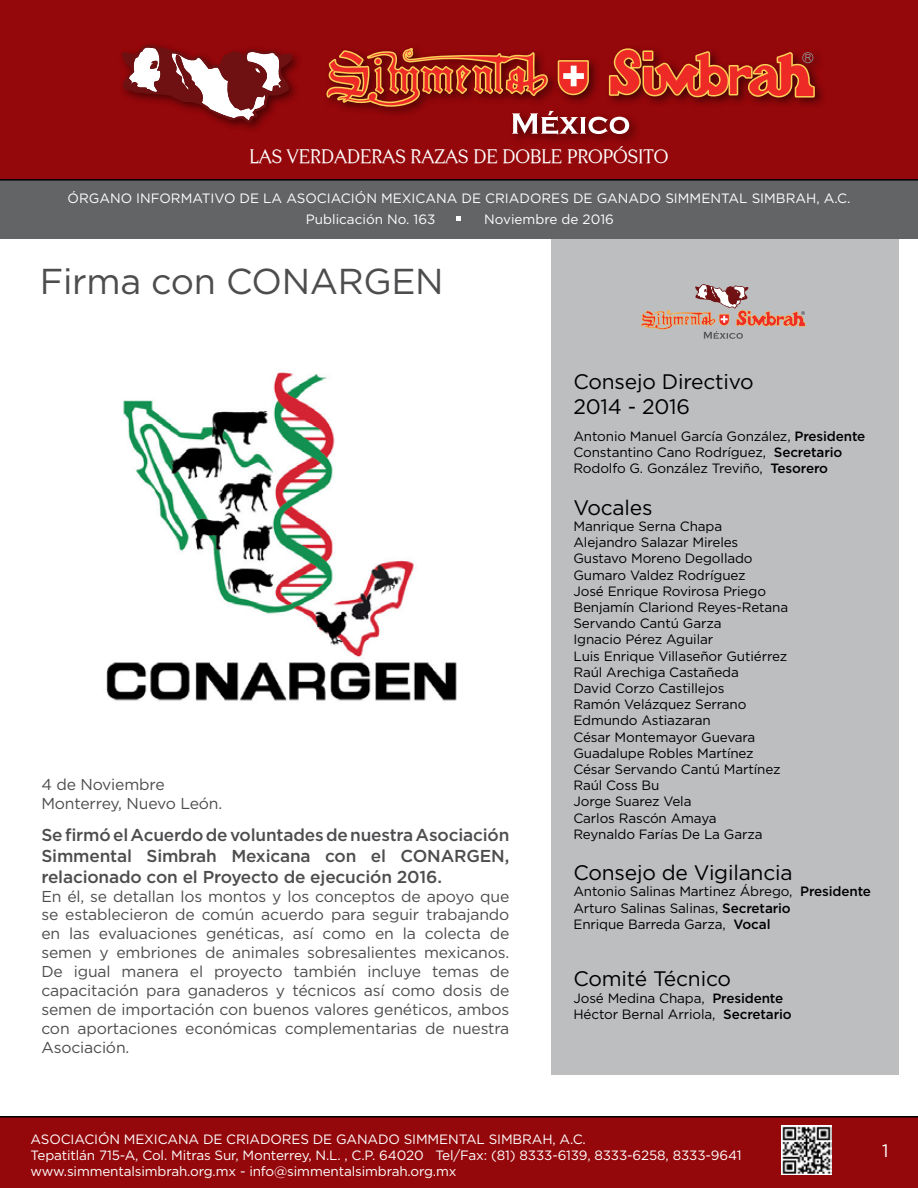
<style>
.page{position:relative;width:918px;height:1188px;background:#fff}
.page>*{position:absolute;margin:0;border:0;box-sizing:border-box;transform-origin:0 0}
.t1{font:36px "Gotham";letter-spacing:-.01em;color:#4d4d4f}
.t2{font:21px/25.2px "Gotham";letter-spacing:-.01em;color:#000}
.t3{font:19.5px "Centabel";color:#fff}
.t4{font:18px "Gotham";color:#fff}
.t5{font:500 17.25px/20.7px "Gotham";letter-spacing:-.01em;color:#4d4d4f;text-align:justify}
.t6{font:15.75px/18.9px "Gotham";letter-spacing:-.01em;color:#4d4d4f;text-align:justify}
.t7{font:13.5px/16.2px "Gotham";letter-spacing:-.01em;color:#000}
.t8{font:13.5px/16.2px "Gotham";letter-spacing:-.01em;color:#fff}
.s1{font-weight:500}
</style>
<div class="page">
<div style="left:551px;top:224px;width:347px;height:851px;background:#bcbec0"></div>
<div style="left:0;top:180px;width:918px;height:59px;background:#636466"></div>
<div style="left:0;top:0;width:918px;height:181px;background:#94070a"></div>
<svg style="left:456px;top:216px;width:5px;height:5px"></svg>
<div style="left:0;top:1116px;width:918px;height:72px;background:#94070a"></div>
<img style="left:781px;top:1125px;width:50px;height:50px">
<div style="left:118px;top:41px;width:709px;height:105px;background:#94070a"></div>
<svg style="left:122px;top:44px;width:170px;height:79px"></svg>
<svg style="left:327px;top:48px;width:488px;height:87px"></svg>
<svg style="left:641px;top:284px;width:164px;height:55px"></svg>
<img style="left:106px;top:372px;width:351px;height:329px">
<h3 class="t3" style="left:250px;top:145px;width:420px">LAS VERDADERAS RAZAS DE DOBLE PROPÓSITO</h3>
<p class="t8" style="left:306px;top:188px;width:546px;line-height:20.7px;text-indent:-238px">ÓRGANO INFORMATIVO DE LA ASOCIACIÓN MEXICANA DE CRIADORES DE GANADO SIMMENTAL SIMBRAH, A.C.<br>Publicación No. 163</p>
<p class="t8" style="left:484px;top:211px;width:131px">Noviembre de 2016</p>
<h1 class="t1" style="left:40px;top:259px;width:405px">Firma con CONARGEN</h1>
<p class="t6" style="left:41px;top:775px;width:182px">4 de Noviembre<br>Monterrey, Nuevo León.</p>
<p class="t5" style="left:41px;top:825px;width:469px">Se firmó el Acuerdo de voluntades de nuestra Asociación Simmental Simbrah Mexicana con el CONARGEN, relacionado con el Proyecto de ejecución 2016.</p>
<p class="t6" style="left:41px;top:886px;width:470px">En él, se detallan los montos y los conceptos de apoyo que se establecieron de común acuerdo para seguir trabajando en las evaluaciones genéticas, así como en la colecta de semen y embriones de animales sobresalientes mexicanos.<br>De igual manera el proyecto también incluye temas de capacitación para ganaderos y técnicos así como dosis de semen de importación con buenos valores genéticos, ambos con aportaciones económicas complementarias de nuestra Asociación.</p>
<h2 class="t2" style="left:573px;top:368px;width:182px">Consejo Directivo<br>2014 - 2016</h2>
<p class="t7" style="left:573px;top:428px;width:293px">Antonio Manuel García González, <span class="s1">Presidente<br></span>Constantino Cano Rodríguez, <span class="s1">Secretario<br></span>Rodolfo G. González Treviño, <span class="s1">Tesorero</span></p>
<h2 class="t2" style="left:573px;top:494px;width:81px">Vocales</h2>
<p class="t7" style="left:573px;top:518px;width:216px">Manrique Serna Chapa<br>Alejandro Salazar Mireles<br>Gustavo Moreno Degollado<br>Gumaro Valdez Rodríguez<br>José Enrique Rovirosa Priego<br>Benjamín Clariond Reyes-Retana<br>Servando Cantú Garza<br>Ignacio Pérez Aguilar<br>Luis Enrique Villaseñor Gutiérrez<br>Raúl Arechiga Castañeda<br>David Corzo Castillejos<br>Ramón Velázquez Serrano<br>Edmundo Astiazaran<br>César Montemayor Guevara<br>Guadalupe Robles Martínez<br>César Servando Cantú Martínez<br>Raúl Coss Bu<br>Jorge Suarez Vela<br>Carlos Rascón Amaya<br>Reynaldo Farías De La Garza</p>
<h2 class="t2" style="left:573px;top:860px;width:221px">Consejo de Vigilancia</h2>
<p class="t7" style="left:573px;top:883px;width:299px">Antonio Salinas Martinez Ábrego, <span class="s1">Presidente<br></span>Arturo Salinas Salinas, <span class="s1">Secretario<br></span>Enrique Barreda Garza, <span class="s1">Vocal</span></p>
<h2 class="t2" style="left:573px;top:966px;width:159px">Comité Técnico</h2>
<p class="t7" style="left:573px;top:989px;width:220px">José Medina Chapa, <span class="s1">Presidente<br></span>Héctor Bernal Arriola, <span class="s1">Secretario</span></p>
<p class="t8" style="left:31px;top:1130px;width:713px">ASOCIACIÓN MEXICANA DE CRIADORES DE GANADO SIMMENTAL SIMBRAH, A.C.<br>Tepatitlán 715-A, Col. Mitras Sur, Monterrey, N.L. , C.P. 64020 Tel/Fax: (81) 8333-6139, 8333-6258, 8333-9641 www.simmentalsimbrah.org.mx - info@simmentalsimbrah.org.mx</p>
<h3 class="t4" style="left:882px;top:1139px;width:8px">1</h3>
</div>
